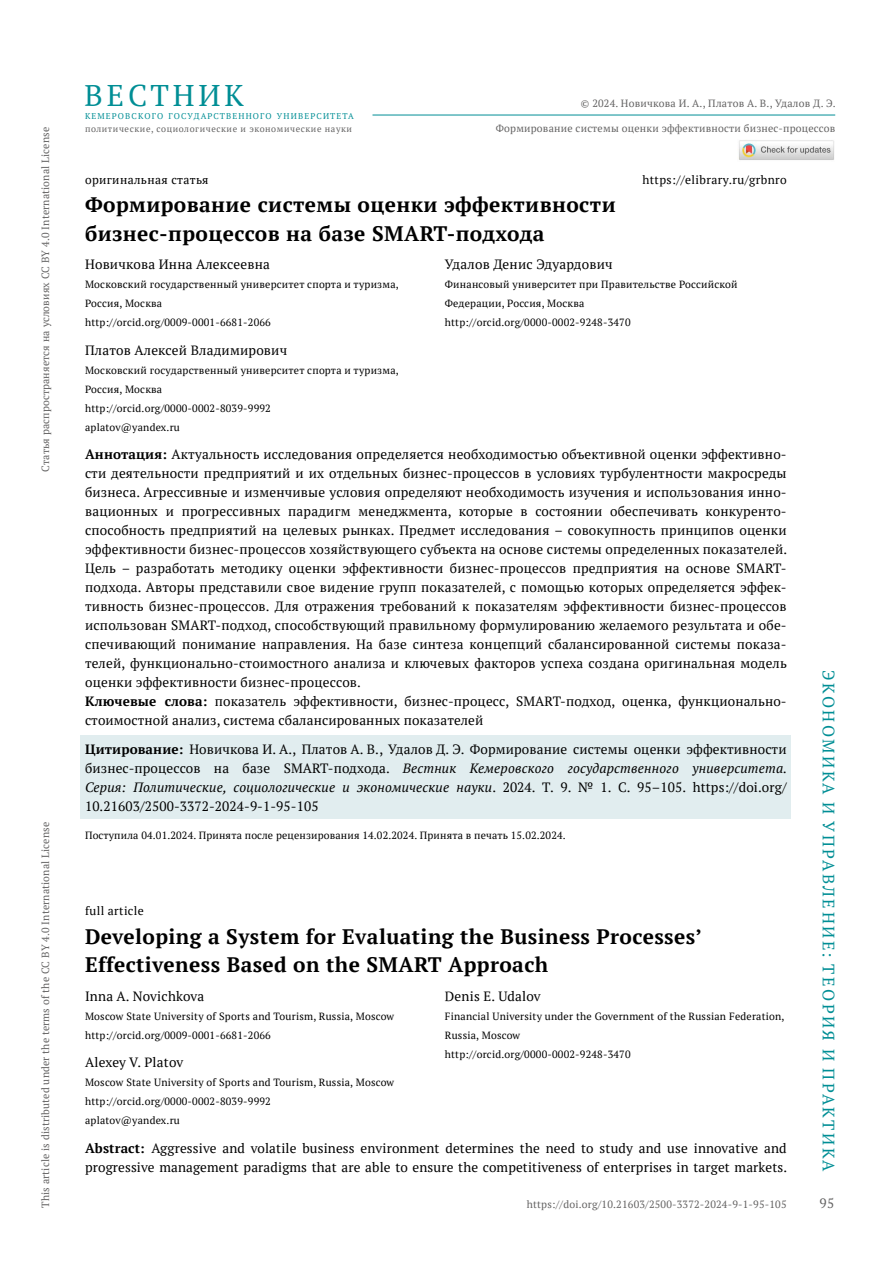
<style>
.page{position:relative;width:893px;height:1263px;background:#fff}
.page>*{position:absolute;margin:0;border:0;box-sizing:border-box;transform-origin:0 0}
.t1{font:29.85px "PT Serif";letter-spacing:.13em;color:#008e95}
.t2{font:700 20.85px/28.5px "PT Serif";letter-spacing:.02em;color:#000}
.t3{font:16.5px "PT Serif";letter-spacing:.15em;color:#008e95}
.t4{font:13.5px/19px "PT Serif";letter-spacing:.015em;color:#000}
.t5{font:13.5px "PT Serif";color:#646363}
.t6{font:12px "PT Serif";letter-spacing:.03em;color:#000}
.t7{font:10.5px/19px "PT Serif";letter-spacing:.02em;color:#000}
.t8{font:10.5px "PT Serif";letter-spacing:.015em;color:#646363}
.t9{font:9px "PT Serif";letter-spacing:.065em;color:#646363}
.t10{font:8.4px "PT Serif";letter-spacing:.135em;color:#008e95}
.s1{font-weight:700}
.s2{font-style:italic}
</style>
<div class="page">
<hr style="left:372px;top:115px;width:463px;height:1px;background:#008e95">
<div style="left:81px;top:735px;width:710px;height:84px;background:#e1edef"></div>
<img style="left:738px;top:140px;width:96px;height:20px">
<p class="t8" style="left:39px;top:472px;width:346px;rotate:-90deg">Cтатья распространяется на условиях CC BY 4.0 International License</p>
<p class="t8" style="left:39px;top:1208px;width:387px;rotate:-90deg">This article is distributed under the terms of the CC BY 4.0 International License</p>
<h1 class="t1" style="left:85px;top:77px;width:161px">ВЕСТНИК</h1>
<p class="t10" style="left:85px;top:111px;width:270px">кемеровского государственного университета</p>
<p class="t9" style="left:85px;top:123px;width:269px">политические, социологические и экономические науки</p>
<p class="t8" style="left:581px;top:96px;width:256px">© 2024. Новичкова И. А., Платов А. В., Удалов Д. Э.</p>
<p class="t8" style="left:496px;top:121px;width:341px">Формирование системы оценки эффективности бизнес-процессов</p>
<p class="t6" style="left:85px;top:171px;width:125px">оригинальная статья</p>
<p class="t6" style="left:642px;top:171px;width:146px">https://elibrary.ru/grbnro</p>
<h2 class="t2" style="left:85px;top:190px;width:532px">Формирование системы оценки эффективности бизнес-процессов на базе SMART-подхода</h2>
<p class="t4" style="left:85px;top:255px;width:186px">Новичкова Инна Алексеевна</p>
<p class="t7" style="left:85px;top:275px;width:315px">Московский государственный университет спорта и туризма,<br>Россия, Москва<br>http://orcid.org/0009-0001-6681-2066</p>
<p class="t4" style="left:85px;top:340px;width:204px">Платов Алексей Владимирович</p>
<p class="t7" style="left:85px;top:360px;width:315px">Московский государственный университет спорта и туризма, Россия, Москва<br>http://orcid.org/0000-0002-8039-9992<br>aplatov@yandex.ru</p>
<p class="t4" style="left:445px;top:255px;width:169px">Удалов Денис Эдуардович</p>
<p class="t7" style="left:445px;top:275px;width:294px">Финансовый университет при Правительстве Российской<br>Федерации, Россия, Москва http://orcid.org/0000-0002-9248-3470</p>
<p class="t4" style="left:85px;top:445px;width:704px"><span class="s1">Аннотация:</span> Актуальность исследования определяется необходимостью объективной оценки эффективно&shy;сти деятельности предприятий и их отдельных бизнес-процессов в условиях турбулентности макросреды бизнеса. Агрессивные и изменчивые условия определяют необходимость изучения и использования инно&shy;вационных и прогрессивных парадигм менеджмента, которые в состоянии обеспечивать конкуренто&shy;способность предприятий на целевых рынках. Предмет исследования – совокупность принципов оценки эффективности бизнес-процессов хозяйствующего субъекта на основе системы определенных показателей.<br>Цель – разработать методику оценки эффективности бизнес-процессов предприятия на основе SMART&shy;подхода. Авторы представили свое видение групп показателей, с помощью которых определяется эффек&shy;тивность бизнес-процессов. Для отражения требований к показателям эффективности бизнес-процессов использован SMART-подход, способствующий правильному формулированию желаемого результата и обе&shy;спечивающий понимание направления. На базе синтеза концепций сбалансированной системы показа&shy;телей, функционально-стоимостного анализа и ключевых факторов успеха создана оригинальная модель оценки эффективности бизнес-процессов.<br><span class="s1">Ключевые слова:</span> показатель эффективности, бизнес-процесс, SMART-подход, оценка, функционально&shy;стоимостной анализ, система сбалансированных показателей</p>
<p class="t4" style="left:85px;top:739px;width:704px;text-align:justify"><span class="s1">Цитирование:</span> Новичкова И. А., Платов А. В., Удалов Д. Э. Формирование системы оценки эффективности бизнес-процессов на базе SMART-подхода. <span class="s2">Вестник Кемеровского государственного университета.<br>Серия: Политические, социологические и экономические науки</span>. 2024. Т. 9. № 1. С. 95–105. https://doi.org/ 10.21603/2500-3372-2024-9-1-95-105</p>
<p class="t7" style="left:85px;top:826px;width:482px">Поступила 04.01.2024. Принята после рецензирования 14.02.2024. Принята в печать 15.02.2024.</p>
<p class="t6" style="left:85px;top:903px;width:60px">full article</p>
<h2 class="t2" style="left:85px;top:922px;width:618px">Developing a System for Evaluating the Business Processes’<br>Effectiveness Based on the SMART Approach</h2>
<p class="t4" style="left:85px;top:986px;width:121px">Inna A. Novichkova</p>
<p class="t7" style="left:85px;top:1006px;width:311px">Moscow State University of Sports and Tourism, Russia, Moscow http://orcid.org/0009-0001-6681-2066</p>
<p class="t4" style="left:85px;top:1053px;width:100px">Alexey V. Platov</p>
<p class="t7" style="left:85px;top:1073px;width:311px">Moscow State University of Sports and Tourism, Russia, Moscow http://orcid.org/0000-0002-8039-9992<br>aplatov@yandex.ru</p>
<p class="t4" style="left:445px;top:986px;width:97px">Denis E. Udalov</p>
<p class="t7" style="left:445px;top:1006px;width:341px">Financial University under the Government of the Russian Federation,<br>Russia, Moscow<br>http://orcid.org/0000-0002-9248-3470</p>
<p class="t4" style="left:85px;top:1138px;width:704px"><span class="s1">Abstract:</span> Aggressive and volatile business environment determines the need to study and use innovative and progressive management paradigms that are able to ensure the competitiveness of enterprises in target markets.</p>
<p class="t8" style="left:527px;top:1197px;width:261px">https://doi.org/10.21603/2500-3372-2024-9-1-95-105</p>
<p class="t3" style="left:839px;top:670px;width:503px;rotate:90deg">ЭКОНОМИКА И УПРАВЛЕНИЕ: ТЕОРИЯ И ПРАКТИКА</p>
<p class="t5" style="left:820px;top:1194px;width:16px">95</p>
</div>
